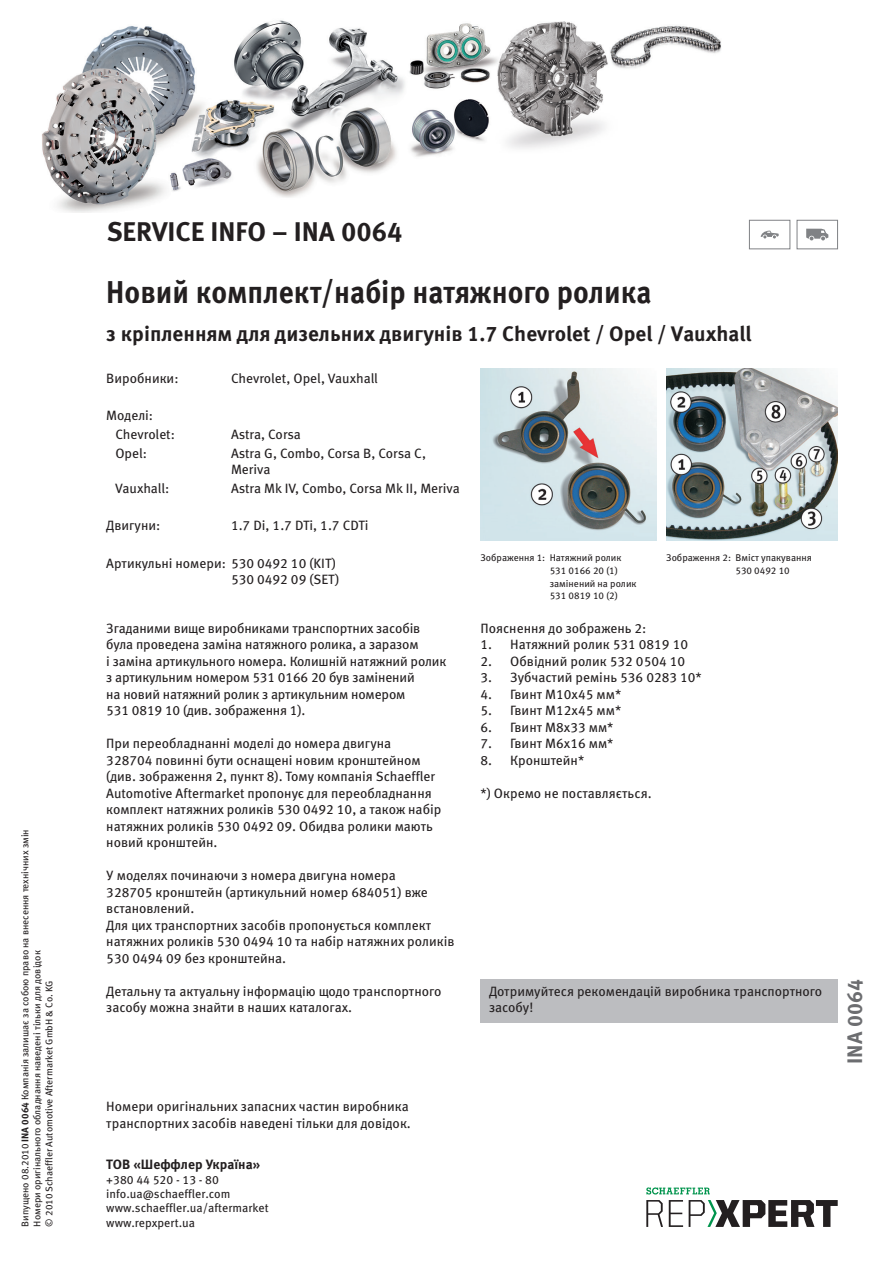
<style>
.page{position:relative;width:893px;height:1263px;background:#fff}
.page>*{position:absolute;margin:0;border:0;box-sizing:border-box;transform-origin:0 0}
.NADPIS_hlavní{font:700 31.5px "Meta Pro";color:#231f20;scale:.92 1}
.SERVICE_INFO{font:700 27px "Meta Pro";color:#231f20}
.NADPIS_menší{font:700 21px "Meta Pro";color:#231f20}
.t1{font:700 21px "Meta Pro";color:#6c6d70}
.NORMAL_book{font:13.5px/16.5px "Meta Pro";color:#231f20}
.TABULKA{font:13.5px/16.5px "Meta Pro";color:#231f20}
.RASTR_text_běžný{font:13.5px/16.5px "Meta Pro";color:#231f20}
.NORMAL_book-2{font:700 13.5px "Meta Pro";color:#231f20}
.NORMAL_book-3{font:12px "Meta Pro";color:#231f20}
.VYDÁNÍ_datum{font:9.75px "Meta Pro";color:#231f20}
.OBRAZ{font:9.75px/12.8px "Meta Pro";color:#231f20}
.s1{font-weight:700}
</style>
<div class="page">
<div style="left:480px;top:979px;width:358px;height:44px;background:#bcbdc0"></div>
<img style="left:480px;top:369px;width:176px;height:171px">
<img style="left:666px;top:369px;width:172px;height:171px">
<div style="left:749px;top:220px;width:41px;height:29px;border:1px solid #808285"></div>
<svg style="left:761px;top:231px;width:18px;height:7px"></svg>
<div style="left:797px;top:220px;width:41px;height:29px;border:1px solid #808285"></div>
<svg style="left:806px;top:229px;width:22px;height:11px"></svg>
<img style="left:42px;top:20px;width:679px;height:193px">
<svg style="left:646px;top:1200px;width:17px;height:27px"></svg>
<svg style="left:669px;top:1200px;width:14px;height:27px"></svg>
<svg style="left:689px;top:1200px;width:149px;height:27px"></svg>
<svg style="left:646px;top:1187px;width:64px;height:7px"></svg>
<p class="VYDÁNÍ_datum" style="left:18px;top:1226px;width:399px;rotate:-90deg">Випущено 08.2010 <span class="s1">INA 0064</span> Компанія залишає за собою право на внесення технічних змін</p>
<p class="VYDÁNÍ_datum" style="left:30px;top:1226px;width:278px;rotate:-90deg">Номери оригінального обладнання наведені тільки для довідок</p>
<p class="VYDÁNÍ_datum" style="left:42px;top:1226px;width:248px;rotate:-90deg">© 2010 Schaeffler Automotive Aftermarket GmbH &amp; Co. KG</p>
<p class="SERVICE_INFO" style="left:107px;top:210px;width:297px">SERVICE INFO – INA 0064</p>
<p class="NADPIS_hlavní" style="left:106px;top:268px;width:594px">Новий комплект/набір натяжного ролика</p>
<p class="NADPIS_menší" style="left:106px;top:318px;width:647px">з кріпленням для дизельних двигунів 1.7 Chevrolet / Opel / Vauxhall</p>
<p class="TABULKA" style="left:106px;top:369px;width:74px">Виробники:</p>
<p class="TABULKA" style="left:231px;top:369px;width:148px">Chevrolet, Opel, Vauxhall</p>
<p class="TABULKA" style="left:106px;top:407px;width:48px">Моделі:</p>
<p class="TABULKA" style="left:115px;top:425px;width:61px">Chevrolet:</p>
<p class="TABULKA" style="left:231px;top:425px;width:71px">Astra, Corsa</p>
<p class="TABULKA" style="left:115px;top:444px;width:33px">Opel:</p>
<p class="TABULKA" style="left:231px;top:444px;width:197px">Astra G, Combo, Corsa B, Corsa C,<br>Meriva</p>
<p class="TABULKA" style="left:115px;top:479px;width:56px">Vauxhall:</p>
<p class="TABULKA" style="left:231px;top:479px;width:230px">Astra Mk IV, Combo, Corsa Mk II, Meriva</p>
<p class="TABULKA" style="left:106px;top:517px;width:56px">Двигуни:</p>
<p class="TABULKA" style="left:231px;top:517px;width:139px">1.7 Di, 1.7 DTi, 1.7 CDTi</p>
<p class="TABULKA" style="left:106px;top:554px;width:231px">Артикульні номери: 530 0492 10 (KIT)</p>
<p class="TABULKA" style="left:231px;top:570px;width:110px">530 0492 09 (SET)</p>
<p class="NORMAL_book" style="left:106px;top:619px;width:342px">Згаданими вище виробниками транспортних засобів була проведена заміна натяжного ролика, а заразом<br>і заміна артикульного номера. Колишній натяжний ролик з артикульним номером 531 0166 20 був замінений<br>на новий натяжний ролик з артикульним номером<br>531 0819 10 (див. зображення 1).</p>
<p class="NORMAL_book" style="left:106px;top:734px;width:337px">При переобладнанні моделі до номера двигуна<br>328704 повинні бути оснащені новим кронштейном (див. зображення 2, пункт 8). Тому компанія Schaeffler Automotive Aftermarket пропонує для переобладнання комплект натяжних роликів 530 0492 10, а також набір натяжних роликів 530 0492 09. Обидва ролики мають новий кронштейн.</p>
<p class="NORMAL_book" style="left:106px;top:866px;width:323px">У моделях починаючи з номера двигуна номера<br>328705 кронштейн (артикульний номер 684051) вже встановлений.</p>
<p class="NORMAL_book" style="left:106px;top:916px;width:350px">Для цих транспортних засобів пропонується комплект натяжних роликів 530 0494 10 та набір натяжних роликів<br>530 0494 09 без кронштейна.</p>
<p class="NORMAL_book" style="left:106px;top:982px;width:337px">Детальну та актуальну інформацію щодо транспортного засобу можна знайти в наших каталогах.</p>
<p class="OBRAZ" style="left:550px;top:551px;width:88px;text-indent:-69px">Зображення 1: Натяжний ролик<br>531 0166 20 (1) замінений на ролик<br>531 0819 10 (2)</p>
<p class="OBRAZ" style="left:735px;top:551px;width:78px;text-indent:-69px">Зображення 2: Вміст упакування<br>530 0492 10</p>
<p class="NORMAL_book" style="left:480px;top:619px;width:167px">Пояснення до зображень 2:</p>
<p class="NORMAL_book" style="left:480px;top:635px;width:209px">1. Натяжний ролик 531 0819 10</p>
<p class="NORMAL_book" style="left:480px;top:652px;width:206px">2. Обвідний ролик 532 0504 10</p>
<p class="NORMAL_book" style="left:480px;top:668px;width:223px">3. Зубчастий ремінь 536 0283 10*</p>
<p class="NORMAL_book" style="left:480px;top:685px;width:142px">4. Гвинт M10x45 мм*</p>
<p class="NORMAL_book" style="left:480px;top:701px;width:142px">5. Гвинт M12x45 мм*</p>
<p class="NORMAL_book" style="left:480px;top:718px;width:134px">6. Гвинт M8x33 мм*</p>
<p class="NORMAL_book" style="left:480px;top:734px;width:134px">7. Гвинт M6x16 мм*</p>
<p class="NORMAL_book" style="left:480px;top:751px;width:105px">8. Кронштейн*</p>
<p class="NORMAL_book" style="left:480px;top:784px;width:173px">*) Окремо не поставляється.</p>
<p class="RASTR_text_běžný" style="left:489px;top:982px;width:335px">Дотримуйтеся рекомендацій виробника транспортного засобу!</p>
<p class="NORMAL_book" style="left:106px;top:1097px;width:306px">Номери оригінальних запасних частин виробника транспортних засобів наведені тільки для довідок.</p>
<p class="NORMAL_book-2" style="left:106px;top:1154px;width:155px">ТОВ «Шеффлер Україна»</p>
<p class="NORMAL_book-3" style="left:106px;top:1170px;width:114px">+380 44 520 - 13 - 80</p>
<p class="NORMAL_book-3" style="left:106px;top:1185px;width:126px">info.ua@schaeffler.com</p>
<p class="NORMAL_book-3" style="left:106px;top:1199px;width:164px">www.schaeffler.ua/aftermarket</p>
<p class="NORMAL_book-3" style="left:106px;top:1213px;width:90px">www.repxpert.ua</p>
<h3 class="t1" style="left:838px;top:1064px;width:86px;rotate:-90deg">INA 0064</h3>
</div>
